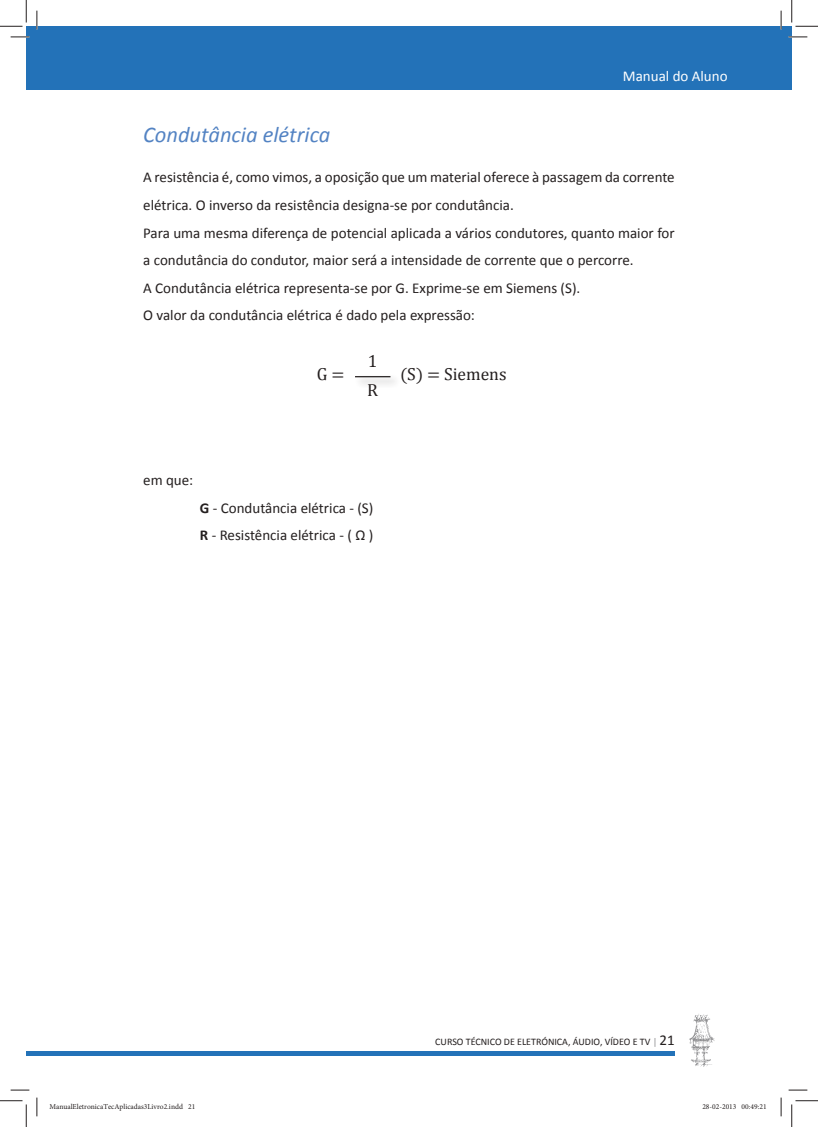
<style>
.page{position:relative;width:818px;height:1127px;background:#fff}
.page>*{position:absolute;margin:0;border:0;box-sizing:border-box;transform-origin:0 0}
.t1{font:italic 22.5px "Calibri";color:#5383c3}
.t2{font:17.5px/29.2px "Cambria Math";color:#241f1f}
.t3{font:15px/27.5px "Calibri";color:#241f1f}
.t4{font:15px "Calibri";color:#fff}
.t5{font:10px "Calibri";color:#241f1f}
.t6{font:7.5px "Minion Pro";color:#241f1f}
.s1{font-weight:700}
.s2{color:#919193}
.s3{font-size:15px}
</style>
<div class="page">
<div style="left:26px;top:1050px;width:649px;height:5px;background:#2372b8"></div>
<div style="left:26px;top:26px;width:766px;height:64px;background:#2372b8"></div>
<svg style="left:689px;top:1014px;width:26px;height:52px"></svg>
<div style="left:354px;top:374px;width:48px;height:15px;background:#241f1f;opacity:.5"></div>
<hr style="left:355px;top:376px;width:35px;height:1px;background:#241f1f">
<svg style="left:11px;top:36px;width:18px;height:2px"></svg>
<svg style="left:788px;top:36px;width:19px;height:2px"></svg>
<svg style="left:11px;top:1089px;width:18px;height:1px"></svg>
<svg style="left:788px;top:1089px;width:19px;height:1px"></svg>
<svg style="left:36px;top:11px;width:2px;height:18px"></svg>
<svg style="left:36px;top:1097px;width:2px;height:18px"></svg>
<svg style="left:780px;top:11px;width:2px;height:18px"></svg>
<svg style="left:780px;top:1097px;width:2px;height:18px"></svg>
<svg style="left:0;top:0;width:27px;height:27px"></svg>
<svg style="left:0;top:1100px;width:27px;height:26px"></svg>
<svg style="left:791px;top:0;width:27px;height:27px"></svg>
<svg style="left:791px;top:1100px;width:27px;height:26px"></svg>
<p class="t4" style="left:623px;top:66px;width:106px">Manual do Aluno</p>
<h1 class="t1" style="left:143px;top:120px;width:189px">Condutância elétrica</h1>
<p class="t3" style="left:143px;top:164px;width:533px">A resistência é, como vimos, a oposição que um material oferece à passagem da corrente elétrica. O inverso da resistência designa-se por condutância.<br>Para uma mesma diferença de potencial aplicada a vários condutores, quanto maior for a condutância do condutor, maior será a intensidade de corrente que o percorre.<br>A Condutância elétrica representa-se por G. Exprime-se em Siemens (S).<br>O valor da condutância elétrica é dado pela expressão:</p>
<p class="t2" style="left:367px;top:346px;width:12px">1<br>R</p>
<p class="t2" style="left:317px;top:359px;width:29px">G =</p>
<p class="t2" style="left:400px;top:359px;width:108px">(S) = Siemens</p>
<p class="t3" style="left:143px;top:466px;width:52px">em que:</p>
<p class="t3" style="left:200px;top:494px;width:175px"><span class="s1">G</span> - Condutância elétrica - (S)<br><span class="s1">R</span> - Resistência elétrica - ( Ω )</p>
<p class="t5" style="left:435px;top:1035px;width:241px">CURSO TÉCNICO DE ELETRÓNICA, ÁUDIO, VÍDEO E TV <span class="s2">|</span> <span class="s3">21</span></p>
<p class="t6" style="left:49px;top:1101px;width:147px">ManualEletronicaTecAplicadas3Livro2.indd 21</p>
<p class="t6" style="left:702px;top:1101px;width:66px">28-02-2013 00:49:21</p>
</div>
